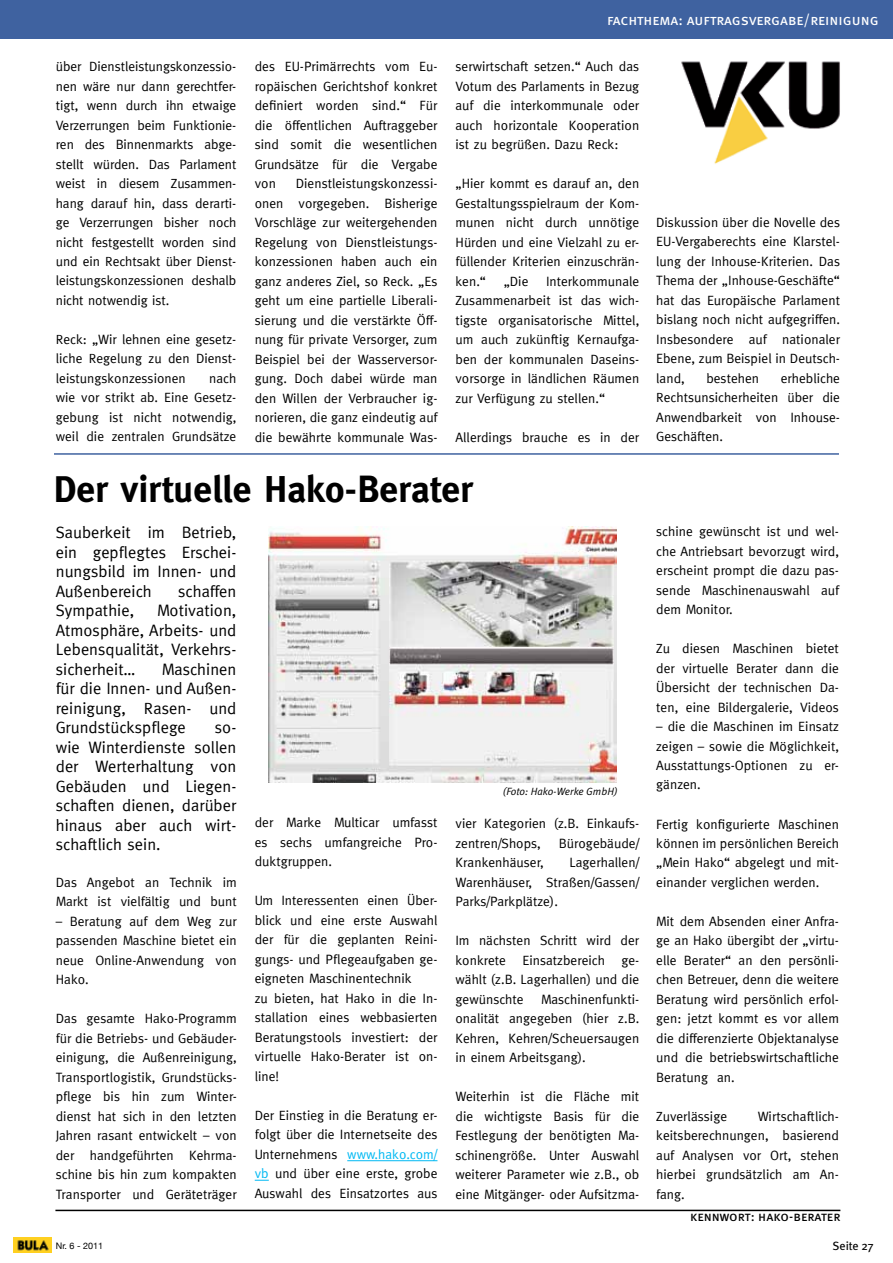
<style>
.page{position:relative;width:893px;height:1263px;background:#fff}
.page>*{position:absolute;margin:0;border:0;box-sizing:border-box;transform-origin:0 0}
.t1{font:700 37.5px "Meta";letter-spacing:.005em;color:#000}
.t2{font:16.5px/19.5px "Meta";letter-spacing:.005em;color:#000;text-align:justify}
.t3{font:15px "Meta Book Caps";letter-spacing:-.005em;color:#fff}
.t4{font:13.5px/19.5px "Meta";letter-spacing:.005em;color:#000;text-align:justify}
.t5{font:13.5px "Meta Book Caps";letter-spacing:.005em;color:#000}
.t6{font:12px "Meta";color:#000}
.t7{font:italic 10.5px "Meta Normal";letter-spacing:.005em;color:#000}
.t8{font:9px "Helvetica Neue";letter-spacing:.005em;color:#000}
.s1{color:#00b9f3}
</style>
<div class="page">
<img style="left:13px;top:1237px;width:39px;height:15px">
<div style="left:0;top:0;width:893px;height:38px;background:#3f62a0"></div>
<img style="left:681px;top:61px;width:159px;height:103px">
<hr style="left:54px;top:453px;width:785px;height:2px;background:#3f62a0">
<hr style="left:347px;top:1160px;width:90px;height:1px;background:#00b9f3">
<svg style="left:255px;top:1180px;width:14px;height:1px"></svg>
<img style="left:268px;top:526px;width:348px;height:257px">
<hr style="left:55px;top:1210px;width:785px;height:1px;background:#000">
<p class="t3" style="left:607px;top:11px;width:273px">fachthema: auftragsvergabe/reinigung</p>
<p class="t4" style="left:455px;top:57px;width:185px">serwirtschaft setzen.“ Auch das Votum des Parlaments in Bezug auf die interkommunale oder auch horizontale Kooperation ist zu begrüßen. Dazu Reck:</p>
<p class="t4" style="left:455px;top:174px;width:185px">„Hier kommt es darauf an, den Gestaltungsspielraum der Kom&shy;munen nicht durch unnötige Hürden und eine Vielzahl zu er&shy;füllender Kriterien einzuschrän&shy;ken.“</p>
<p class="t4" style="left:56px;top:56px;width:182px">über Dienstleistungskonzessio&shy;nen wäre nur dann gerechtfer&shy;tigt, wenn durch ihn etwaige Verzerrungen beim Funktionie&shy;ren des Binnenmarkts abge&shy;stellt würden. Das Parlament weist in diesem Zusammen&shy;hang darauf hin, dass derarti&shy;ge Verzerrungen bisher noch nicht festgestellt worden sind und ein Rechtsakt über Dienst&shy;leistungskonzessionen deshalb nicht notwendig ist.</p>
<p class="t4" style="left:56px;top:329px;width:182px">Reck: „Wir lehnen eine gesetz&shy;liche Regelung zu den Dienst&shy;leistungskonzessionen</p>
<p class="t4" style="left:255px;top:57px;width:184px">des EU-Primärrechts vom Eu&shy;ropäischen Gerichtshof konkret definiert worden sind.“ Für die öffentlichen Auftraggeber sind somit die wesentlichen Grundsätze für die Vergabe von</p>
<p class="t4" style="left:255px;top:174px;width:184px;text-indent:41px">Dienstleistungskonzessi&shy;onen vorgegeben. Bisherige Vorschläge zur weitergehenden Regelung von Dienstleistungs&shy;konzessionen haben auch ein ganz anderes Ziel, so Reck. „Es geht um eine partielle Liberali&shy;sierung und die verstärkte Öff&shy;nung für private Versorger, zum Beispiel bei der Wasserversor&shy;gung. Doch dabei würde man den Willen der Verbraucher ig&shy;norieren, die ganz eindeutig auf die bewährte kommunale Was-</p>
<p class="t4" style="left:656px;top:212px;width:185px">Diskussion über die Novelle des EU-Vergaberechts eine Klarstel&shy;lung der Inhouse-Kriterien. Das Thema der „Inhouse-Geschäfte“ hat das Europäische Parlament bislang noch nicht aufgegriffen.<br>Insbesondere auf nationaler Ebene, zum Beispiel in Deutsch&shy;land,</p>
<p class="t4" style="left:455px;top:271px;width:185px;text-indent:91px">Interkommunale Zusammenarbeit ist das wich&shy;tigste organisatorische Mittel, um auch zukünftig Kernaufga&shy;ben der kommunalen Daseins&shy;vorsorge in ländlichen Räumen zur Verfügung zu stellen.“</p>
<p class="t4" style="left:455px;top:427px;width:185px">Allerdings brauche es in der</p>
<p class="t4" style="left:504px;top:271px;width:26px">„Die</p>
<p class="t4" style="left:656px;top:368px;width:185px;text-indent:124px">erhebliche Rechtsunsicherheiten über die Anwendbarkeit von Inhouse-Geschäften.</p>
<p class="t4" style="left:706px;top:368px;width:54px">bestehen</p>
<p class="t4" style="left:56px;top:368px;width:182px;text-indent:153px">nach wie vor strikt ab. Eine Gesetz&shy;gebung ist nicht notwendig, weil die zentralen Grundsätze</p>
<h1 class="t1" style="left:54px;top:467px;width:421px">Der virtuelle Hako-Berater</h1>
<p class="t2" style="left:56px;top:523px;width:182px">Sauberkeit im Betrieb, ein gepflegtes Erschei&shy;nungsbild im Innen- und Außenbereich</p>
<p class="t2" style="left:178px;top:581px;width:60px">schaffen</p>
<p class="t2" style="left:56px;top:601px;width:80px">Sympathie,</p>
<p class="t2" style="left:56px;top:601px;width:182px;text-indent:101px">Motivation, Atmosphäre, Arbeits- und Lebensqualität, Verkehrs&shy;sicherheit…</p>
<p class="t2" style="left:56px;top:659px;width:182px;text-indent:106px">Maschinen für die Innen- und Außen&shy;reinigung, Rasen- und Grundstückspflege</p>
<p class="t2" style="left:56px;top:718px;width:182px;text-indent:159px">so&shy;wie Winterdienste sollen der Werterhaltung von Gebäuden und Liegen&shy;schaften dienen, darüber hinaus aber auch wirt&shy;schaftlich sein.</p>
<p class="t4" style="left:56px;top:872px;width:182px">Das Angebot an Technik im<br>Markt ist vielfältig und bunt</p>
<p class="t4" style="left:56px;top:911px;width:182px">– Beratung auf dem Weg zur passenden Maschine bietet ein neue Online-Anwendung von Hako.</p>
<p class="t4" style="left:56px;top:1009px;width:182px">Das gesamte Hako-Programm für die Betriebs- und Gebäuder&shy;einigung, die Außenreinigung, Transportlogistik, Grundstücks&shy;pflege bis hin zum Winter&shy;dienst hat sich in den letzten Jahren rasant entwickelt – von der handgeführten Kehrma&shy;schine bis hin zum kompakten Transporter und Geräteträger</p>
<p class="t4" style="left:255px;top:813px;width:184px">der Marke Multicar umfasst es sechs umfangreiche Pro&shy;duktgruppen.</p>
<p class="t4" style="left:255px;top:891px;width:184px;text-align:left">Um Interessenten einen Über&shy;blick und eine erste Auswahl der für die geplanten Reini&shy;gungs- und Pflegeaufgaben ge&shy;eigneten Maschinentechnik<br>zu bieten, hat Hako in die In&shy;stallation eines webbasierten<br>Beratungstools investiert: der virtuelle Hako-Berater ist on&shy;line!</p>
<p class="t4" style="left:255px;top:1105px;width:184px">Der Einstieg in die Beratung er&shy;folgt über die Internetseite des Unternehmens <span class="s1">www.hako.com/ vb</span> und über eine erste, grobe Auswahl des Einsatzortes aus</p>
<p class="t7" style="left:503px;top:785px;width:116px">(Foto: Hako-Werke GmbH)</p>
<p class="t4" style="left:455px;top:814px;width:185px">vier Kategorien (z.B. Einkaufs&shy;zentren/Shops,</p>
<p class="t4" style="left:559px;top:833px;width:82px">Bürogebäude/</p>
<p class="t4" style="left:455px;top:853px;width:185px;text-indent:114px">Lagerhallen/ Warenhäuser, Straßen/Gassen/ Parks/Parkplätze).</p>
<p class="t4" style="left:455px;top:931px;width:185px">Im nächsten Schritt wird der konkrete Einsatzbereich ge&shy;wählt (z.B. Lagerhallen) und die gewünschte</p>
<p class="t4" style="left:455px;top:853px;width:90px">Krankenhäuser,</p>
<p class="t4" style="left:455px;top:989px;width:185px;text-indent:86px">Maschinenfunkti&shy;onalität angegeben (hier z.B.<br>Kehren, Kehren/Scheuersaugen in einem Arbeitsgang).</p>
<p class="t4" style="left:455px;top:1086px;width:185px">Weiterhin ist die Fläche mit die wichtigste Basis für die Festlegung der benötigten Ma&shy;schinengröße. Unter Auswahl weiterer Parameter wie z.B., ob eine Mitgänger- oder Aufsitzma-</p>
<p class="t4" style="left:656px;top:521px;width:184px">schine gewünscht ist und wel&shy;che Antriebsart bevorzugt wird, erscheint prompt die dazu pas&shy;sende Maschinenauswahl auf dem Monitor.</p>
<p class="t4" style="left:656px;top:638px;width:184px">Zu diesen Maschinen bietet der virtuelle Berater dann die Übersicht der technischen Da&shy;ten, eine Bildergalerie, Videos</p>
<p class="t4" style="left:656px;top:716px;width:184px">– die die Maschinen im Einsatz zeigen – sowie die Möglichkeit, Ausstattungs-Optionen zu er&shy;gänzen.</p>
<p class="t4" style="left:656px;top:814px;width:184px">Fertig konfigurierte Maschinen können im persönlichen Bereich „Mein Hako“ abgelegt und mit&shy;einander verglichen werden.</p>
<p class="t4" style="left:656px;top:911px;width:184px">Mit dem Absenden einer Anfra&shy;ge an Hako übergibt der „virtu&shy;elle Berater“ an den persönli&shy;chen Betreuer, denn die weitere Beratung wird persönlich erfol&shy;gen: jetzt kommt es vor allem die differenzierte Objektanalyse und die betriebswirtschaftliche Beratung an.</p>
<p class="t4" style="left:656px;top:1106px;width:72px">Zuverlässige</p>
<p class="t4" style="left:656px;top:1106px;width:184px;text-indent:102px">Wirtschaftlich&shy;keitsberechnungen, basierend auf Analysen vor Ort, stehen hierbei grundsätzlich am An&shy;fang.</p>
<p class="t5" style="left:690px;top:1209px;width:152px">kennwort: hako-berater</p>
<p class="t8" style="left:56px;top:1240px;width:49px">Nr. 6 - 2011</p>
<p class="t6" style="left:833px;top:1239px;width:42px">Seite 27</p>
</div>
